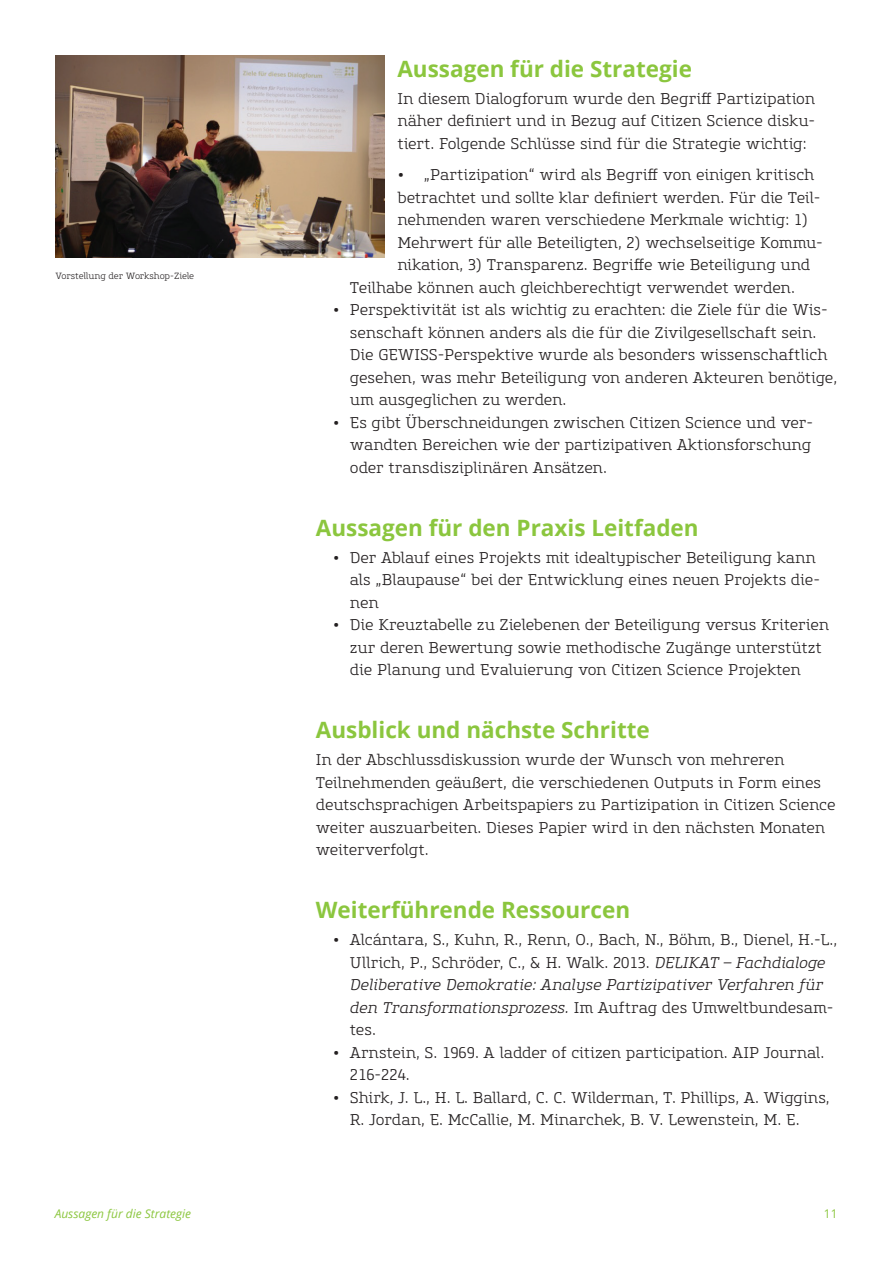
<style>
.page{position:relative;width:893px;height:1263px;background:#fff}
.page>*{position:absolute;margin:0;border:0;box-sizing:border-box;transform-origin:0 0}
.t1{font:700 22.5px "Open Sans";color:#8bc63e}
.t2{font:300 15.45px/22.5px "Core Slab M35";letter-spacing:-.01em;color:#231f20}
.t3{font:italic 12px "Open Sans";color:#8bc63e}
.t4{font:12px "Open Sans";color:#8bc63e}
.t5{font:300 9px "Core Slab M35";letter-spacing:-.02em;color:#231f20}
.s1{font-style:italic}
</style>
<div class="page">
<img style="left:55px;top:55px;width:330px;height:202px">
<p class="t5" style="left:55px;top:270px;width:140px">Vorstellung der Workshop-Ziele</p>
<h1 class="t1" style="left:397px;top:52px;width:296px">Aussagen für die Strategie</h1>
<p class="t2" style="left:397px;top:87px;width:419px;text-align:justify">In diesem Dialogforum wurde den Begriff Partizipation näher definiert und in Bezug auf Citizen Science disku&shy;tiert. Folgende Schlüsse sind für die Strategie wichtig:</p>
<p class="t2" style="left:397px;top:164px;width:419px">• „Partizipation“ wird als Begriff von einigen kritisch</p>
<p class="t2" style="left:397px;top:186px;width:425px">betrachtet und sollte klar definiert werden. Für die Teil-</p>
<p class="t2" style="left:397px;top:209px;width:412px">nehmenden waren verschiedene Merkmale wichtig: 1)</p>
<p class="t2" style="left:397px;top:231px;width:427px">Mehrwert für alle Beteiligten, 2) wechselseitige Kommu-</p>
<p class="t2" style="left:397px;top:254px;width:414px">nikation, 3) Transparenz. Begriffe wie Beteiligung und</p>
<p class="t2" style="left:350px;top:276px;width:446px">Teilhabe können auch gleichberechtigt verwendet werden.</p>
<p class="t2" style="left:350px;top:299px;width:489px;text-indent:-17px">• Perspektivität ist als wichtig zu erachten: die Ziele für die Wis&shy;senschaft können anders als die für die Zivilgesellschaft sein.<br>Die GEWISS-Perspektive wurde als besonders wissenschaftlich gesehen, was mehr Beteiligung von anderen Akteuren benötige, um ausgeglichen zu werden.</p>
<p class="t2" style="left:350px;top:411px;width:465px;text-indent:-17px">• Es gibt Überschneidungen zwischen Citizen Science und ver&shy;wandten Bereichen wie der partizipativen Aktionsforschung oder transdisziplinären Ansätzen.</p>
<h1 class="t1" style="left:316px;top:511px;width:384px">Aussagen für den Praxis Leitfaden</h1>
<p class="t2" style="left:350px;top:546px;width:472px;text-indent:-17px">• Der Ablauf eines Projekts mit idealtypischer Beteiligung kann als „Blaupause“ bei der Entwicklung eines neuen Projekts die&shy;nen</p>
<p class="t2" style="left:350px;top:614px;width:481px;text-indent:-17px">• Die Kreuztabelle zu Zielebenen der Beteiligung versus Kriterien zur deren Bewertung sowie methodische Zugänge unterstützt die Planung und Evaluierung von Citizen Science Projekten</p>
<h1 class="t1" style="left:316px;top:714px;width:335px">Ausblick und nächste Schritte</h1>
<p class="t2" style="left:316px;top:749px;width:521px">In der Abschlussdiskussion wurde der Wunsch von mehreren Teilnehmenden geäußert, die verschiedenen Outputs in Form eines deutschsprachigen Arbeitspapiers zu Partizipation in Citizen Science weiter auszuarbeiten. Dieses Papier wird in den nächsten Monaten weiterverfolgt.</p>
<h1 class="t1" style="left:316px;top:894px;width:316px">Weiterführende Ressourcen</h1>
<p class="t2" style="left:350px;top:929px;width:489px;text-indent:-17px">• Alcántara, S., Kuhn, R., Renn, O., Bach, N., Böhm, B., Dienel, H.-L., Ullrich, P., Schröder, C., &amp; H. Walk. 2013. <span class="s1">DELIKAT – Fachdialoge Deliberative Demokratie: Analyse Partizipativer Verfahren für den Transformationsprozess.</span> Im Auftrag des Umweltbundesam&shy;tes.</p>
<p class="t2" style="left:350px;top:1041px;width:476px;text-indent:-17px">• Arnstein, S. 1969. A ladder of citizen participation. AIP Journal.<br>216-224.</p>
<p class="t2" style="left:350px;top:1086px;width:481px;text-indent:-17px">• Shirk, J. L., H. L. Ballard, C. C. Wilderman, T. Phillips, A. Wiggins,<br>R. Jordan, E. McCallie, M. Minarchek, B. V. Lewenstein, M. E.</p>
<p class="t3" style="left:55px;top:1206px;width:138px">Aussagen für die Strategie</p>
<p class="t4" style="left:824px;top:1206px;width:15px">11</p>
</div>
